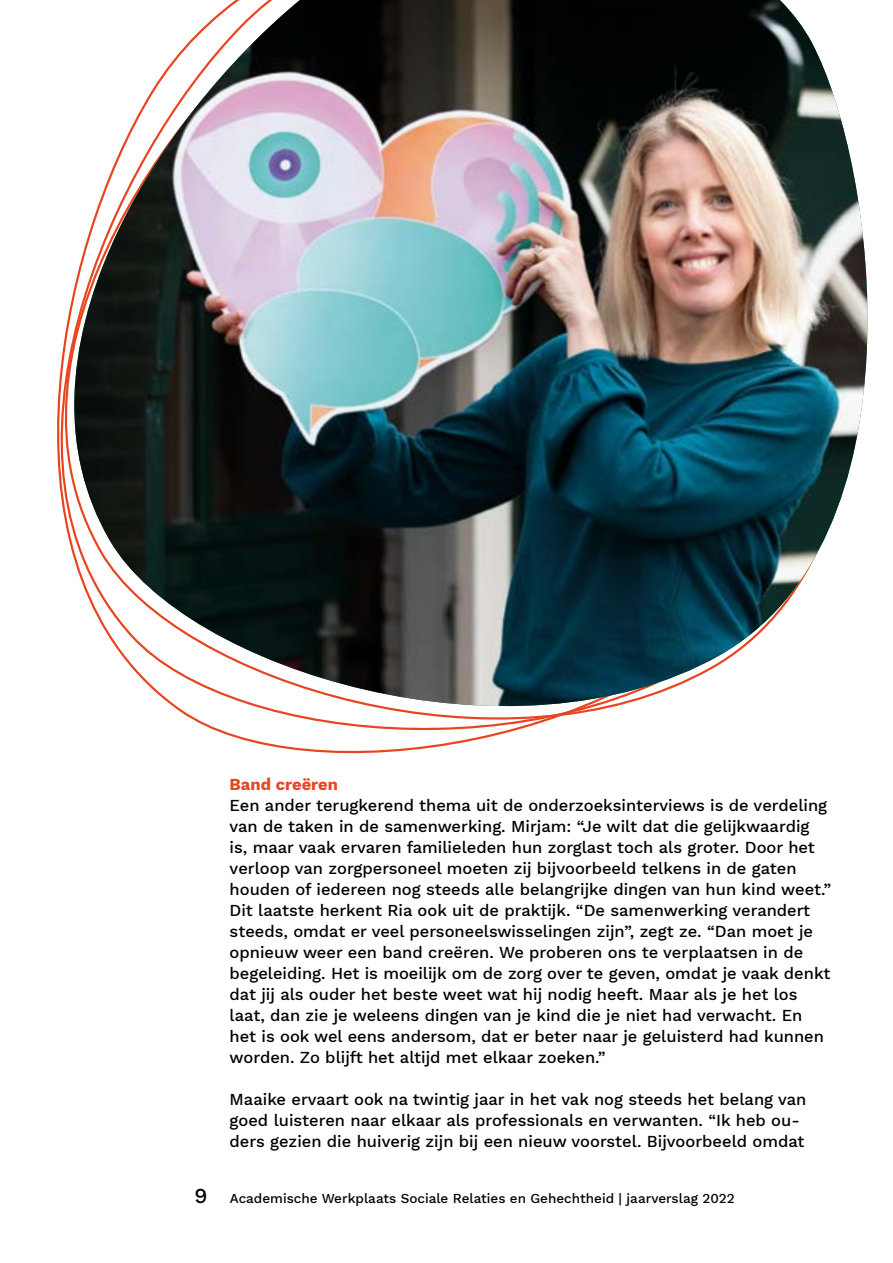
<style>
.page{position:relative;width:893px;height:1263px;background:#fff}
.page>*{position:absolute;margin:0;border:0;box-sizing:border-box;transform-origin:0 0}
.t1{font:500 16.5px/21px "Work Sans";color:#000}
.t2{font:700 16.5px "Work Sans";color:#e8441f}
.t3{font:500 13.5px "Work Sans";color:#000}
.s1{font-size:21px}
</style>
<div class="page">
<img style="left:68px;top:0;width:800px;height:730px">
<p class="t2" style="left:230px;top:772px;width:110px">Band creëren</p>
<p class="t1" style="left:230px;top:794px;width:603px">Een ander terugkerend thema uit de onderzoeksinterviews is de verdeling van de taken in de samenwerking. Mirjam: “Je wilt dat die gelijkwaardig<br>is, maar vaak ervaren familieleden hun zorglast toch als groter. Door het verloop van zorgpersoneel moeten zij bijvoorbeeld telkens in de gaten houden of iedereen nog steeds alle belangrijke dingen van hun kind weet.” Dit laatste herkent Ria ook uit de praktijk. “De samenwerking verandert steeds, omdat er veel personeelswisselingen zijn”, zegt ze. “Dan moet je opnieuw weer een band creëren. We proberen ons te verplaatsen in de begeleiding. Het is moeilijk om de zorg over te geven, omdat je vaak denkt dat jij als ouder het beste weet wat hij nodig heeft. Maar als je het los laat, dan zie je weleens dingen van je kind die je niet had verwacht. En het is ook wel eens andersom, dat er beter naar je geluisterd had kunnen worden. Zo blijft het altijd met elkaar zoeken.”</p>
<p class="t1" style="left:230px;top:1088px;width:578px">Maaike ervaart ook na twintig jaar in het vak nog steeds het belang van goed luisteren naar elkaar als professionals en verwanten. “Ik heb ou&shy;ders gezien die huiverig zijn bij een nieuw voorstel. Bijvoorbeeld omdat</p>
<p class="t3" style="left:194px;top:1188px;width:542px"><span class="s1">9</span> Academische Werkplaats Sociale Relaties en Gehechtheid | jaarverslag 2022</p>
</div>
